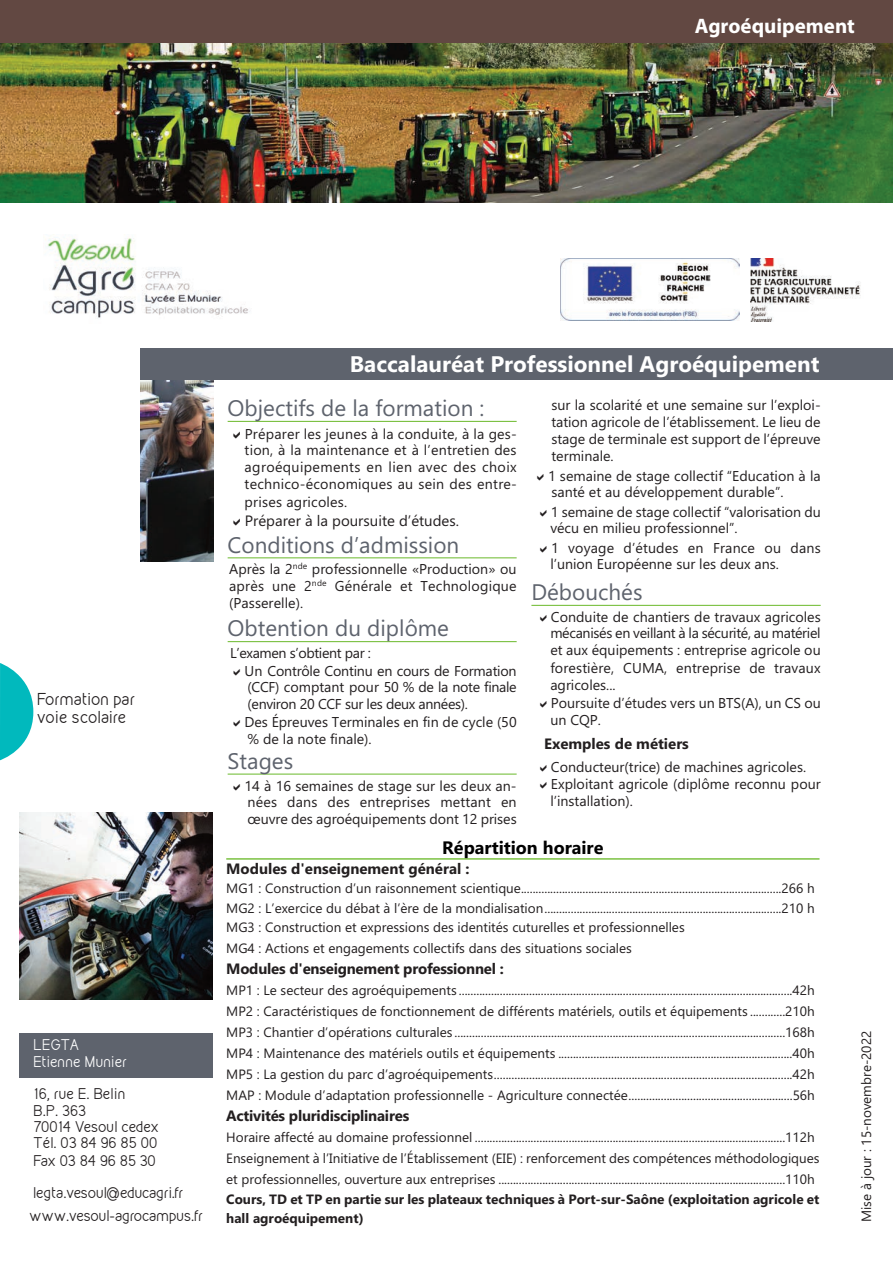
<style>
.page{position:relative;width:893px;height:1263px;background:#fff}
.page>*{position:absolute;margin:0;border:0;box-sizing:border-box;transform-origin:0 0}
.t1{font:22.5px "Gadugi";color:#5e636d}
.t2{font:700 22.5px "Gadugi";color:#fff}
.t3{font:700 21px "Myriad Pro";color:#fff}
.t4{font:700 18px "Gadugi";color:#000}
.t5{font:700 15px "Gadugi";letter-spacing:-.015em;color:#231f20}
.t6{font:15px "Gadugi";color:#231f20}
.t7{font:15px/18.1px "Kirvy";letter-spacing:-.005em;color:#231f20}
.t8{font:14.25px/17.1px "Gadugi";color:#231f20}
.t9{font:13.5px/21px "Gadugi";color:#231f20;text-align:justify}
.t10{font:13.5px/16.6px "Kirvy";letter-spacing:-.025em;color:#231f20}
.t11{font:700 13.5px/19.5px "Gadugi";color:#231f20}
.t12{font:13.5px/16.4px "Kirvy";color:#fff}
</style>
<div class="page">
<img style="left:141px;top:380px;width:72px;height:181px">
<div style="left:141px;top:349px;width:752px;height:31px;background:#5e636d"></div>
<img style="left:0;top:43px;width:893px;height:159px">
<div style="left:0;top:0;width:893px;height:43px;background:#624842"></div>
<hr style="left:228px;top:421px;width:289px;height:1px;background:#7bc142">
<hr style="left:228px;top:557px;width:289px;height:1px;background:#7bc142">
<hr style="left:228px;top:641px;width:289px;height:1px;background:#7bc142">
<hr style="left:228px;top:773px;width:289px;height:2px;background:#7bc142">
<hr style="left:531px;top:605px;width:290px;height:1px;background:#7bc142">
<hr style="left:226px;top:858px;width:593px;height:2px;background:#7bc142">
<img style="left:20px;top:813px;width:193px;height:186px">
<div style="left:20px;top:1033px;width:193px;height:44px;background:#5e636d"></div>
<svg style="left:0;top:663px;width:33px;height:97px"></svg>
<img style="left:560px;top:259px;width:179px;height:62px">
<img style="left:751px;top:258px;width:110px;height:63px">
<img style="left:45px;top:237px;width:205px;height:81px">
<h2 class="t3" style="left:695px;top:13px;width:162px">Agroéquipement</h2>
<p class="t7" style="left:37px;top:691px;width:99px">Formation par voie scolaire</p>
<p class="t12" style="left:33px;top:1038px;width:95px">LEGTA<br>Etienne Munier</p>
<p class="t10" style="left:33px;top:1087px;width:127px">16, rue E. Belin<br>B.P. 363<br>70014 Vesoul cedex<br>Tél. 03 84 96 85 00<br>Fax 03 84 96 85 30</p>
<p class="t10" style="left:33px;top:1185px;width:152px">legta.vesoul@educagri.fr</p>
<p class="t10" style="left:30px;top:1209px;width:175px">www.vesoul-agrocampus.fr</p>
<h1 class="t2" style="left:350px;top:355px;width:471px">Baccalauréat Professionnel Agroéquipement</h1>
<p class="t8" style="left:551px;top:398px;width:271px;text-align:justify">sur la scolarité et une semaine sur l’exploi&shy;tation agricole de l’établissement. Le lieu de stage de terminale est support de l’épreuve terminale.</p>
<p class="t8" style="left:548px;top:469px;width:274px;line-height:16.2px">1 semaine de stage collectif “Education à la santé et au développement durable”.</p>
<p class="t8" style="left:550px;top:505px;width:272px;line-height:16.2px">1 semaine de stage collectif “valorisation du vécu en milieu professionnel”.</p>
<p class="t8" style="left:550px;top:541px;width:272px;line-height:16.2px">1 voyage d’études en France ou dans l’union Européenne sur les deux ans.</p>
<h1 class="t1" style="left:531px;top:583px;width:113px">Débouchés</h1>
<p class="t8" style="left:550px;top:610px;width:272px">Conduite de chantiers de travaux agricoles mécanisés en veillant à la sécurité, au matériel et aux équipements : entreprise agricole ou forestière, CUMA, entreprise de travaux agricoles...<br>Poursuite d’études vers un BTS(A), un CS ou</p>
<p class="t8" style="left:550px;top:712px;width:52px">un CQP.</p>
<p class="t5" style="left:544px;top:737px;width:146px">Exemples de métiers</p>
<p class="t8" style="left:550px;top:759px;width:272px">Conducteur(trice) de machines agricoles.<br>Exploitant agricole (diplôme reconnu pour l’installation).</p>
<h1 class="t1" style="left:228px;top:399px;width:258px">Objectifs de la formation :</h1>
<p class="t8" style="left:245px;top:427px;width:274px;text-align:justify">Préparer les jeunes à la conduite, à la ges&shy;tion, à la maintenance et à l’entretien des agroéquipements en lien avec des choix technico-économiques au sein des entre&shy;prises agricoles.</p>
<p class="t6" style="left:245px;top:515px;width:216px">Préparer à la poursuite d’études.</p>
<h1 class="t1" style="left:228px;top:536px;width:233px">Conditions d’admission</h1>
<p class="t8" style="left:229px;top:561px;width:289px;text-align:justify">Après la 2<sup>nde</sup> professionnelle «Production» ou après une 2<sup>nde</sup> Générale et Technologique (Passerelle).</p>
<h1 class="t1" style="left:228px;top:620px;width:223px">Obtention du diplôme</h1>
<p class="t8" style="left:244px;top:646px;width:274px;text-indent:-14px">L’examen s’obtient par :<br>Un Contrôle Continu en cours de Formation (CCF) comptant pour 50 % de la note finale (environ 20 CCF sur les deux années).<br>Des Épreuves Terminales en fin de cycle (50</p>
<p class="t8" style="left:248px;top:732px;width:126px">% de la note finale).</p>
<h1 class="t1" style="left:228px;top:752px;width:67px">Stages</h1>
<p class="t8" style="left:244px;top:779px;width:274px;line-height:16.6px;text-align:justify">14 à 16 semaines de stage sur les deux an&shy;nées dans des entreprises mettant en œuvre des agroéquipements dont 12 prises</p>
<h3 class="t4" style="left:442px;top:841px;width:163px">Répartition horaire</h3>
<p class="t5" style="left:226px;top:863px;width:245px">Modules d'enseignement général :</p>
<p class="t9" style="left:226px;top:880px;width:590px;line-height:19.5px">MG1 : Construction d’un raisonnement scientique.........................................................................................266 h MG2 : L’exercice du débat à l’ère de la mondialisation.................................................................................210 h MG3 : Construction et expressions des identités cuturelles et professionnelles</p>
<p class="t9" style="left:226px;top:939px;width:407px">MG4 : Actions et engagements collectifs dans des situations sociales</p>
<p class="t5" style="left:226px;top:963px;width:279px">Modules d'enseignement professionnel :</p>
<p class="t9" style="left:226px;top:981px;width:590px">MP1 : Le secteur des agroéquipements ..................................................................................................................42h MP2 : Caractéristiques de fonctionnement de différents matériels, outils et équipements ............210h MP3 : Chantier d’opérations culturales.................................................................................................................168h MP4 : Maintenance des matériels outils et équipements ................................................................................40h MP5 : La gestion du parc d’agroéquipements......................................................................................................42h MAP : Module d’adaptation professionnelle - Agriculture connectée........................................................56h</p>
<p class="t5" style="left:226px;top:1110px;width:184px">Activités pluridisciplinaires</p>
<p class="t9" style="left:226px;top:1128px;width:595px;text-align:left">Horaire affecté au domaine professionnel ..........................................................................................................112h<br>Enseignement à l’Initiative de l’Établissement (EIE) : renforcement des compétences méthodologiques et professionnelles, ouverture aux entreprises ..................................................................................................110h</p>
<p class="t11" style="left:226px;top:1191px;width:595px">Cours, TD et TP en partie sur les plateaux techniques à Port-sur-Saône (exploitation agricole et hall agroéquipement)</p>
<p class="t9" style="left:857px;top:1222px;width:193px;rotate:-90deg">Mise à jour : 15-novembre-2022</p>
</div>
